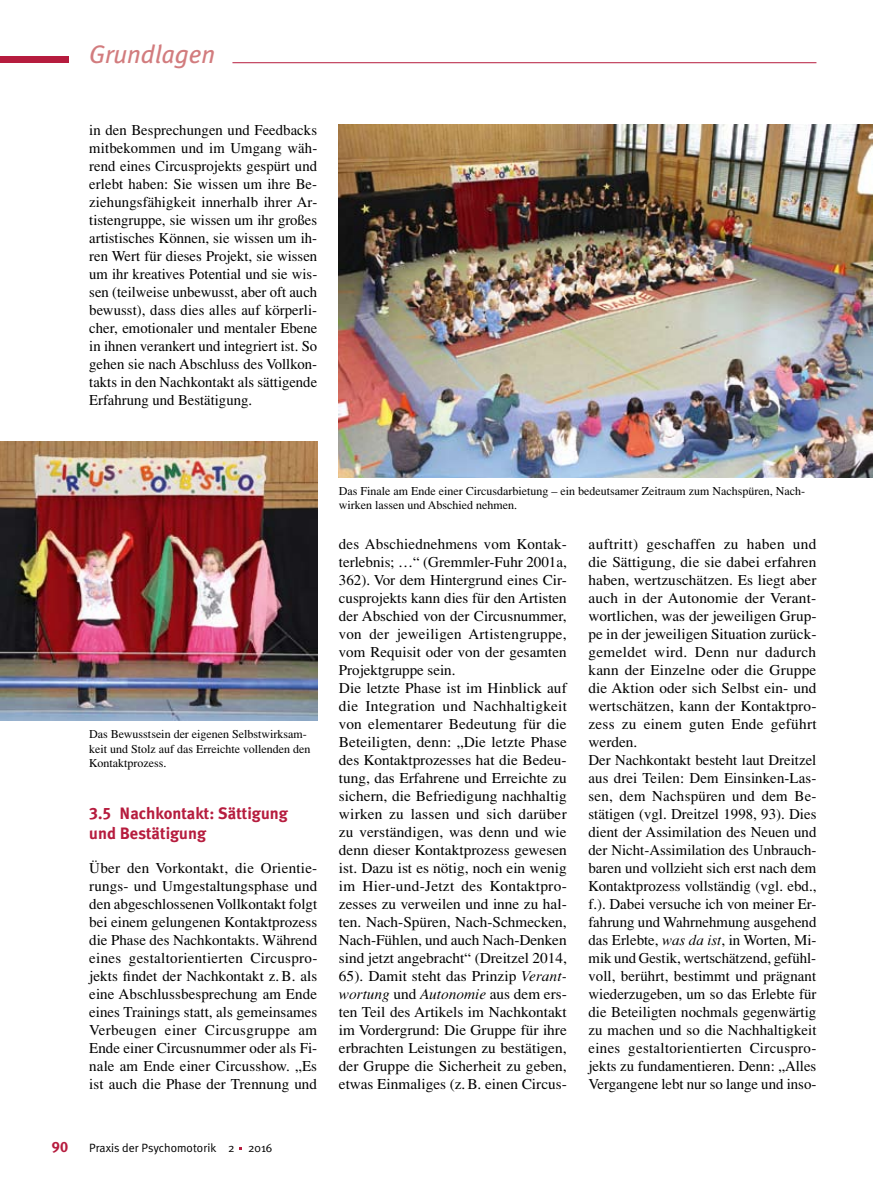
<style>
.page{position:relative;width:893px;height:1191px;background:#fff}
.page>*{position:absolute;margin:0;border:0;box-sizing:border-box;transform-origin:0 0}
.t1{font:italic 25.5px "Meta Plus";color:#d27c7e}
.t2{font:700 16.5px/19.8px "Meta Plus";color:#b61c3e}
.t3{font:15px/18px "Times";color:#000}
.t4{font:15px "Meta Plus Bold Caps";color:#b61c3e}
.t5{font:12px/14.4px "Times";color:#000}
.t6{font:12px "Meta Plus Normal";color:#000}
.s1{font-family:"Meta Plus Bold Caps";font-weight:400}
.s2{font-style:italic}
</style>
<div class="page">
<hr style="left:232px;top:62px;width:584px;height:1px;background:#b61c3e">
<div style="left:0;top:57px;width:68px;height:6px;background:#b61c3e"></div>
<img style="left:339px;top:124px;width:533px;height:353px">
<img style="left:0;top:441px;width:317px;height:280px">
<h1 class="t1" style="left:89px;top:39px;width:128px">Grundlagen</h1>
<p class="t3" style="left:89px;top:121px;width:230px;text-align:justify">in den Besprechungen und Feedbacks mitbekommen und im Umgang wäh&shy;rend eines Circusprojekts gespürt und erlebt haben: Sie wissen um ihre Be&shy;ziehungsfähigkeit innerhalb ihrer Ar&shy;tistengruppe, sie wissen um ihr großes artistisches Können, sie wissen um ih&shy;ren Wert für dieses Projekt, sie wissen um ihr kreatives Potential und sie wis&shy;sen (teilweise unbewusst, aber oft auch bewusst), dass dies alles auf körperli&shy;cher, emotionaler und mentaler Ebene in ihnen verankert und integriert ist. So gehen sie nach Abschluss des Vollkon&shy;takts in den Nachkontakt als sättigende Erfahrung und Bestätigung.</p>
<p class="t5" style="left:89px;top:727px;width:223px">Das Bewusstsein der eigenen Selbstwirksam&shy;keit und Stolz auf das Erreichte vollenden den<br>Kontaktprozess.</p>
<p class="t2" style="left:89px;top:803px;width:200px"><span class="s1">3.5</span> Nachkontakt: Sättigung und Bestätigung</p>
<p class="t3" style="left:89px;top:859px;width:230px;text-align:justify">Über den Vorkontakt, die Orientie&shy;rungs- und Umgestaltungsphase und den abgeschlossenen Vollkontakt folgt bei einem gelungenen Kontaktprozess die Phase des Nachkontakts. Während eines gestaltorientierten Circuspro&shy;jekts findet der Nachkontakt z.B. als eine Abschlussbesprechung am Ende eines Trainings statt, als gemeinsames Verbeugen einer Circusgruppe am Ende einer Circusnummer oder als Fi&shy;nale am Ende einer Circusshow. „Es ist auch die Phase der Trennung und</p>
<p class="t4" style="left:52px;top:1138px;width:18px">90</p>
<p class="t6" style="left:89px;top:1141px;width:185px">Praxis der Psychomotorik 2 2016</p>
<p class="t5" style="left:339px;top:484px;width:468px">Das Finale am Ende einer Circusdarbietung – ein bedeutsamer Zeitraum zum Nachspüren, Nach&shy;wirken lassen und Abschied nehmen.</p>
<p class="t3" style="left:339px;top:535px;width:230px">des Abschiednehmens vom Kontak&shy;terlebnis; …“ (Gremmler-Fuhr 2001a, 362). Vor dem Hintergrund eines Cir&shy;cusprojekts kann dies für den Artisten der Abschied von der Circusnummer, von der jeweiligen Artistengruppe, vom Requisit oder von der gesamten Projektgruppe sein.<br>Die letzte Phase ist im Hinblick auf die Integration und Nachhaltigkeit von elementarer Bedeutung für die Beteiligten, denn: „Die letzte Phase des Kontaktprozesses hat die Bedeu&shy;tung, das Erfahrene und Erreichte zu sichern, die Befriedigung nachhaltig wirken zu lassen und sich darüber zu verständigen, was denn und wie denn dieser Kontaktprozess gewesen ist. Dazu ist es nötig, noch ein wenig im Hier-und-Jetzt des Kontaktpro&shy;zesses zu verweilen und inne zu hal&shy;ten. Nach-Spüren, Nach-Schmecken, Nach-Fühlen, und auch Nach-Denken sind jetzt angebracht“ (Dreitzel 2014, 65). Damit steht das Prinzip <span class="s2">Verant&shy;wortung</span> und <span class="s2">Autonomie</span> aus dem ers&shy;ten Teil des Artikels im Nachkontakt im Vordergrund: Die Gruppe für ihre erbrachten Leistungen zu bestätigen, der Gruppe die Sicherheit zu geben, etwas Einmaliges (z.B. einen Circus-</p>
<p class="t3" style="left:588px;top:535px;width:230px">auftritt) geschaffen zu haben und die Sättigung, die sie dabei erfahren haben, wertzuschätzen. Es liegt aber auch in der Autonomie der Verant&shy;wortlichen, was der jeweiligen Grup&shy;pe in der jeweiligen Situation zurück&shy;gemeldet wird. Denn nur dadurch kann der Einzelne oder die Gruppe die Aktion oder sich Selbst ein- und wertschätzen, kann der Kontaktpro&shy;zess zu einem guten Ende geführt werden.<br>Der Nachkontakt besteht laut Dreitzel aus drei Teilen: Dem Einsinken-Las&shy;sen, dem Nachspüren und dem Be&shy;stätigen (vgl. Dreitzel 1998, 93). Dies dient der Assimilation des Neuen und der Nicht-Assimilation des Unbrauch&shy;baren und vollzieht sich erst nach dem Kontaktprozess vollständig (vgl. ebd., f.). Dabei versuche ich von meiner Er&shy;fahrung und Wahrnehmung ausgehend das Erlebte, <span class="s2">was da ist</span>, in Worten, Mi&shy;mik und Gestik, wertschätzend, gefühl&shy;voll, berührt, bestimmt und prägnant wiederzugeben, um so das Erlebte für die Beteiligten nochmals gegenwärtig zu machen und so die Nachhaltigkeit eines gestaltorientierten Circuspro&shy;jekts zu fundamentieren. Denn: „Alles Vergangene lebt nur so lange und inso-</p>
</div>
